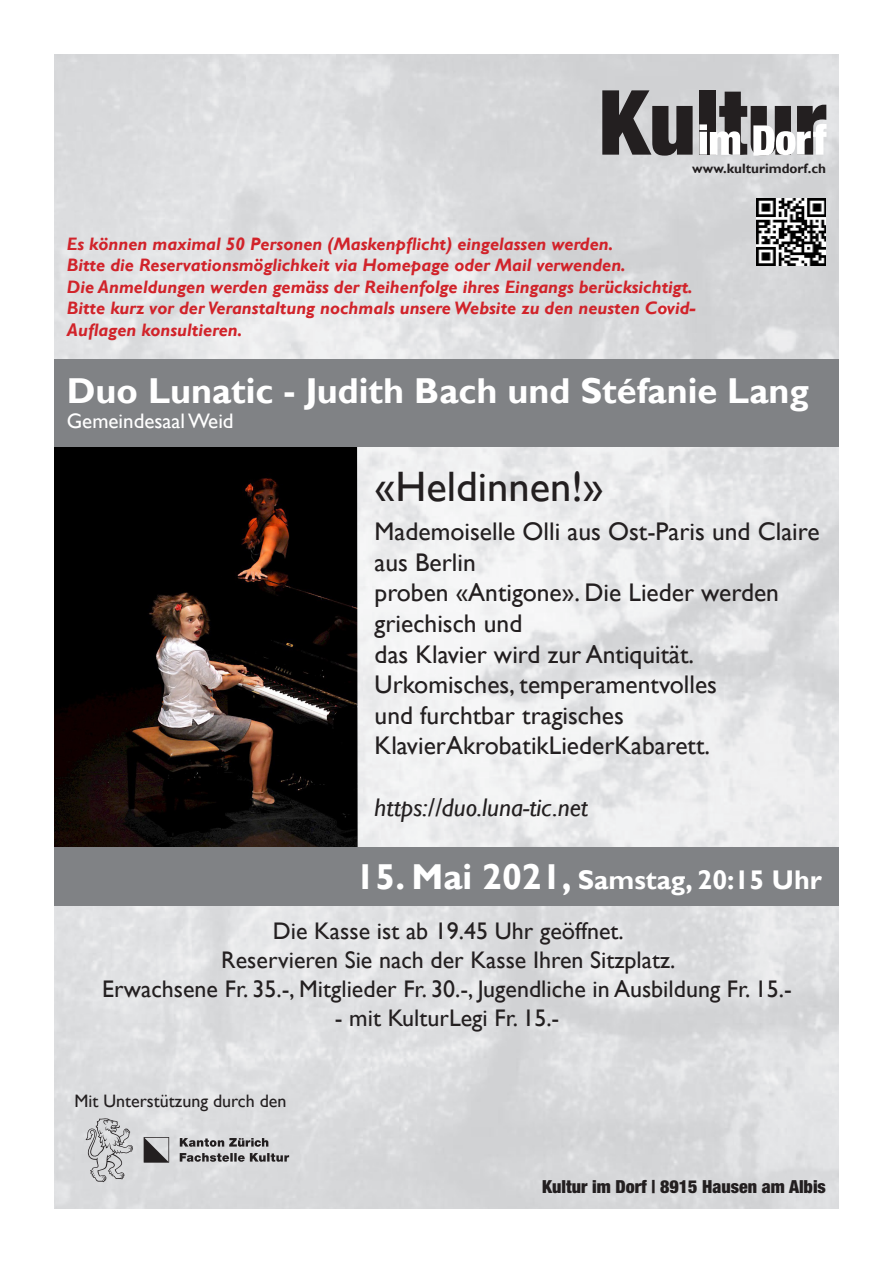
<style>
.page{position:relative;width:893px;height:1263px;background:#fff}
.page>*{position:absolute;margin:0;border:0;box-sizing:border-box;transform-origin:0 0}
.t1{font:42.6px "Gill Sans";color:#231f20}
.t2{font:700 36px "Gill Sans";color:#fff}
.t3{font:700 27px "Gill Sans";color:#fff}
.t4{font:25.5px/30.6px "Gill Sans";color:#231f20}
.t5{font:italic 25.5px "Gill Sans";color:#231f20}
.t6{font:24px "Gill Sans";color:#231f20}
.t7{font:21px "Gill Sans";color:#fff}
.t8{font:italic 700 18px "Gill Sans";color:#d1232a}
.t9{font:900 condensed 18px "Helvetica Neue";color:#231f20}
.t10{font:18px "Gill Sans";color:#231f20}
.t11{font:700 13.5px "Gill Sans";color:#231f20}
.s1{font-size:36px}
</style>
<div class="page">
<img style="left:54px;top:54px;width:785px;height:1155px">
<svg style="left:602px;top:90px;width:91px;height:66px;background:#615f61"></svg>
<div style="left:699px;top:90px;width:16px;height:65px;background:#231f20"></div>
<svg style="left:699px;top:92px;width:127px;height:64px"></svg>
<svg style="left:180px;top:1153px;width:109px;height:9px"></svg>
<svg style="left:180px;top:1138px;width:88px;height:9px"></svg>
<svg style="left:86px;top:1118px;width:47px;height:64px;background:#bebec0"></svg>
<svg style="left:144px;top:1137px;width:25px;height:25px"></svg>
<img style="left:757px;top:199px;width:69px;height:67px">
<img style="left:54px;top:446px;width:304px;height:401px">
<div style="left:54px;top:359px;width:785px;height:87px;background:#808285"></div>
<div style="left:54px;top:847px;width:785px;height:59px;background:#808285"></div>
<p class="t11" style="left:692px;top:160px;width:135px">www.kulturimdorf.ch</p>
<p class="t8" style="left:67px;top:233px;width:548px">Es können maximal 50 Personen (Maskenpflicht) eingelassen werden.</p>
<p class="t8" style="left:67px;top:255px;width:560px">Bitte die Reservationsmöglichkeit via Homepage oder Mail verwenden.</p>
<p class="t8" style="left:67px;top:276px;width:627px">Die Anmeldungen werden gemäss der Reihenfolge ihres Eingangs berücksichtigt.</p>
<p class="t8" style="left:67px;top:298px;width:630px">Bitte kurz vor der Veranstaltung nochmals unsere Website zu den neusten Covid-</p>
<p class="t8" style="left:67px;top:319px;width:177px">Auflagen konsultieren.</p>
<p class="t2" style="left:67px;top:369px;width:744px">Duo Lunatic - Judith Bach und Stéfanie Lang</p>
<p class="t7" style="left:67px;top:408px;width:168px">Gemeindesaal Weid</p>
<p class="t1" style="left:375px;top:462px;width:231px">«Heldinnen!»</p>
<p class="t4" style="left:375px;top:517px;width:447px">Mademoiselle Olli aus Ost-Paris und Claire aus Berlin</p>
<p class="t4" style="left:375px;top:578px;width:406px">proben «Antigone». Die Lieder werden griechisch und</p>
<p class="t4" style="left:375px;top:639px;width:344px">das Klavier wird zur Antiquität.<br>Urkomisches, temperamentvolles</p>
<p class="t4" style="left:375px;top:700px;width:337px">und furchtbar tragisches<br>KlavierAkrobatikLiederKabarett.</p>
<p class="t5" style="left:375px;top:792px;width:215px">https://duo.luna-tic.net</p>
<p class="t3" style="left:356px;top:863px;width:468px"><span class="s1">15. Mai 2021,</span> Samstag, 20:15 Uhr</p>
<p class="t6" style="left:273px;top:917px;width:352px">Die Kasse ist ab 19.45 Uhr geöffnet.</p>
<p class="t6" style="left:221px;top:946px;width:455px">Reservieren Sie nach der Kasse Ihren Sitzplatz.</p>
<p class="t6" style="left:102px;top:975px;width:691px">Erwachsene Fr. 35.-, Mitglieder Fr. 30.-, Jugendliche in Ausbildung Fr. 15.-</p>
<p class="t6" style="left:335px;top:1004px;width:226px">- mit KulturLegi Fr. 15.-</p>
<p class="t10" style="left:74px;top:1091px;width:214px">Mit Unterstützung durch den</p>
<p class="t9" style="left:542px;top:1172px;width:285px">Kultur im Dorf | 8915 Hausen am Albis</p>
</div>
